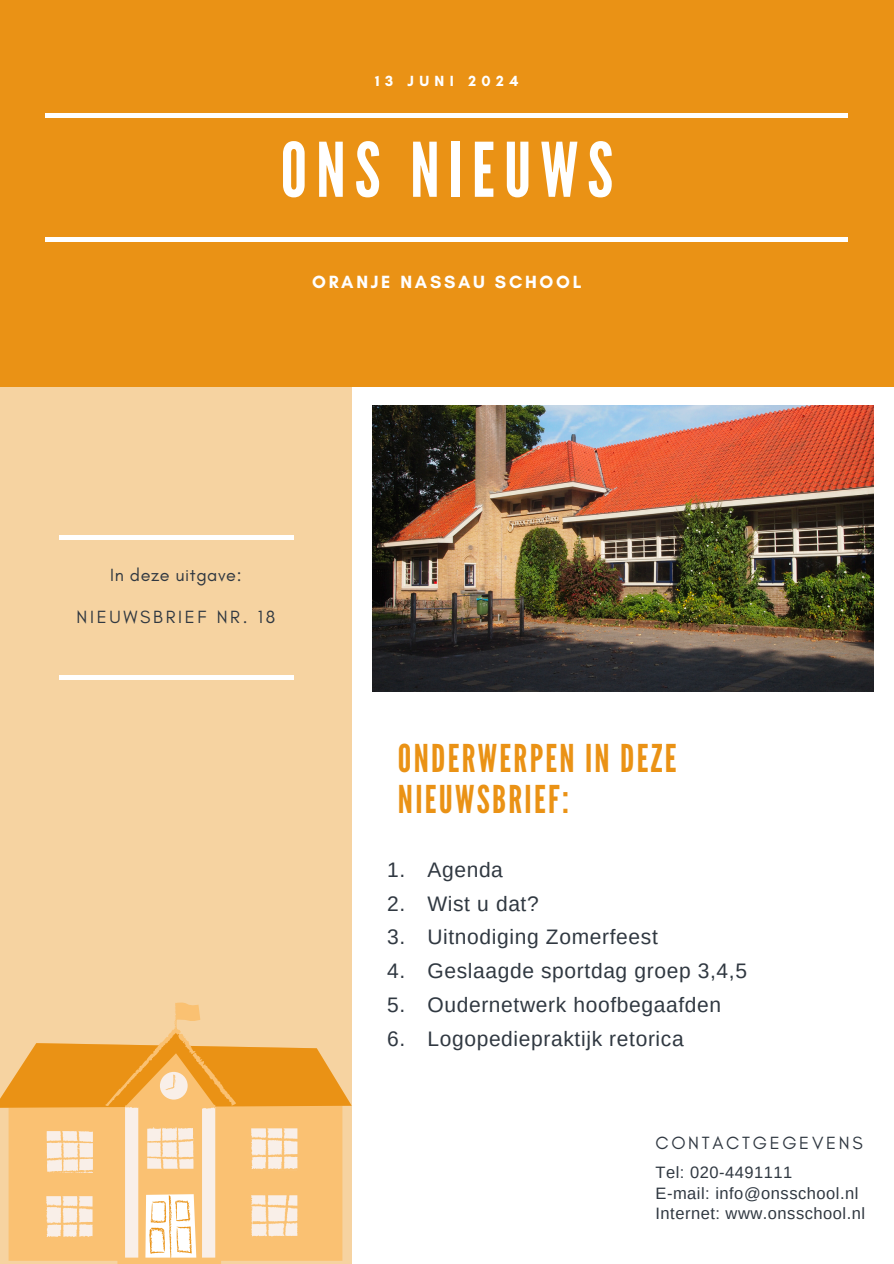
<style>
.page{position:relative;width:894px;height:1264px;background:#fff}
.page>*{position:absolute;margin:0;border:0;box-sizing:border-box;transform-origin:0 0}
.t1{font:75px "League Gothic";letter-spacing:.12em;color:#fff}
.t2{font:38.25px/40.5px "League Gothic";letter-spacing:.06em;color:#ea9215}
.t3{font:21px "Arimo";letter-spacing:.03em;color:#303841}
.t4{font:18px "Glacial Indifference";letter-spacing:.15em;color:#303841}
.t5{font:700 18px "Glacial Indifference";letter-spacing:.15em;color:#fff}
.t6{font:18px "Glacial Indifference";letter-spacing:.03em;color:#303841}
.t7{font:16.5px/20.2px "Arimo";letter-spacing:.03em;color:#303841}
.t8{font:700 15px "Glacial Indifference";letter-spacing:.36em;color:#fff}
</style>
<div class="page">
<div style="left:0;top:366px;width:352px;height:897px;background:#f6d3a1"></div>
<div style="left:0;top:0;width:893px;height:386px;background:#ea9215"></div>
<img style="left:372px;top:405px;width:501px;height:286px">
<hr style="left:45px;top:113px;width:803px;height:4px;background:#fff">
<hr style="left:45px;top:237px;width:803px;height:4px;background:#fff">
<hr style="left:59px;top:535px;width:234px;height:4px;background:#fff">
<div style="left:59px;top:675px;width:234px;height:5px;background:#fff"></div>
<svg style="left:0;top:1043px;width:351px;height:215px;fill:#fac172"></svg>
<svg style="left:44px;top:1002px;width:257px;height:261px"></svg>
<h4 class="t8" style="left:375px;top:71px;width:145px">13 JUNI 2024</h4>
<h1 class="t1" style="left:280px;top:127px;width:334px">ONS NIEUWS</h1>
<h6 class="t5" style="left:312px;top:271px;width:271px">ORANJE NASSAU SCHOOL</h6>
<p class="t6" style="left:110px;top:564px;width:133px">In deze uitgave:</p>
<h5 class="t4" style="left:76px;top:606px;width:200px">NIEUWSBRIEF NR. 18</h5>
<p class="t2" style="left:398px;top:739px;width:280px">ONDERWERPEN IN DEZE<br>NIEUWSBRIEF:</p>
<h2 class="t3" style="left:387px;top:857px;width:117px">1. Agenda</h2>
<p class="t3" style="left:387px;top:891px;width:153px">2. Wist u dat?</p>
<p class="t3" style="left:387px;top:925px;width:272px">3. Uitnodiging Zomerfeest</p>
<p class="t3" style="left:387px;top:959px;width:361px">4. Geslaagde sportdag groep 3,4,5</p>
<p class="t3" style="left:387px;top:992px;width:335px">5. Oudernetwerk hoofbegaafden</p>
<p class="t3" style="left:387px;top:1026px;width:298px">6. Logopediepraktijk retorica</p>
<h3 class="t4" style="left:655px;top:1131px;width:209px">CONTACTGEGEVENS</h3>
<h5 class="t7" style="left:655px;top:1162px;width:211px">Tel: 020-4491111<br>E-mail: info@onsschool.nl<br>Internet: www.onsschool.nl</h5>
</div>
